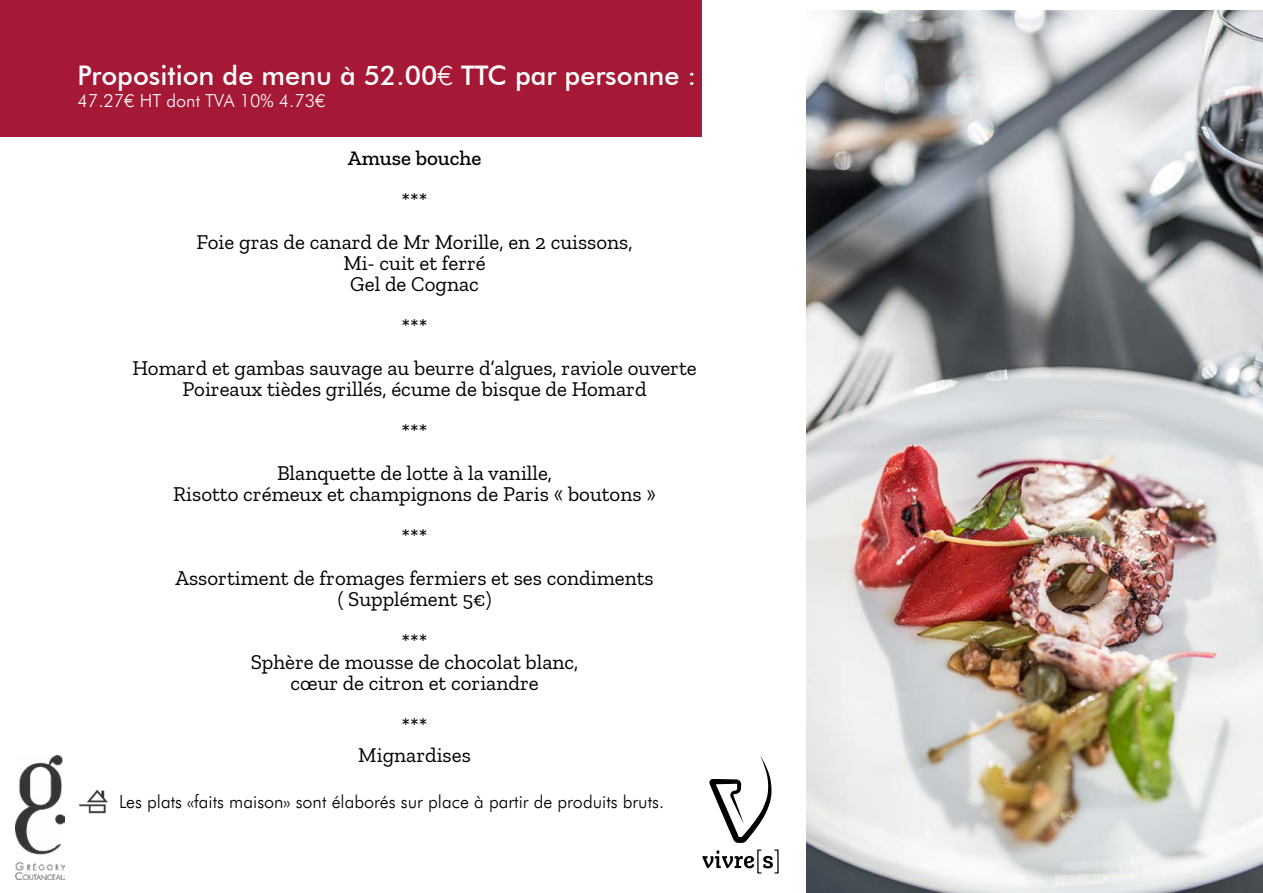
<style>
.page{position:relative;width:1263px;height:893px;background:#fff}
.page>*{position:absolute;margin:0;border:0;box-sizing:border-box;transform-origin:0 0}
.t1{font:500 27px "Futura BT";color:#fff}
.t2{font:21px/42px "Zilla Slab";color:#000;text-align:center}
.t3{font:500 21px "Zilla Slab";color:#000}
.t4{font:300 18px "Futura BT";color:#000}
.t5{font:300 18px "Futura BT";color:#fff}
.s1{font-weight:300}
</style>
<div class="page">
<div style="left:0;top:0;width:702px;height:136px;background:#a51836"></div>
<img style="left:15px;top:755px;width:50px;height:125px">
<img style="left:807px;top:11px;width:456px;height:882px">
<img style="left:78px;top:789px;width:30px;height:25px">
<svg style="left:702px;top:849px;width:77px;height:24px"></svg>
<svg style="left:709px;top:755px;width:62px;height:88px"></svg>
<p class="t1" style="left:78px;top:65px;width:620px">Proposition de menu à 52.00<span class="s1">€</span> TTC par personne :</p>
<p class="t5" style="left:78px;top:90px;width:249px">47.27€ HT dont TVA 10% 4.73€</p>
<p class="t3" style="left:348px;top:146px;width:135px">Amuse bouche</p>
<p class="t2" style="left:197px;top:181px;width:438px">***<br>Foie gras de canard de Mr Morille, en 2 cuissons,</p>
<p class="t2" style="left:343px;top:253px;width:144px;line-height:21px">Mi- cuit et ferré<br>Gel de Cognac</p>
<p class="t2" style="left:133px;top:307px;width:566px">***<br>Homard et gambas sauvage au beurre d’algues, raviole ouverte</p>
<p class="t2" style="left:183px;top:368px;width:465px">Poireaux tièdes grillés, écume de bisque de Homard ***<br>Blanquette de lotte à la vanille,</p>
<p class="t2" style="left:173px;top:473px;width:484px">Risotto crémeux et champignons de Paris « boutons » ***<br>Assortiment de fromages fermiers et ses condiments</p>
<p class="t2" style="left:338px;top:578px;width:155px">( Supplément 5€) ***</p>
<p class="t2" style="left:251px;top:652px;width:329px;line-height:21px">Sphère de mousse de chocolat blanc, cœur de citron et coriandre</p>
<p class="t2" style="left:358px;top:712px;width:114px;line-height:30px">***<br>Mignardises</p>
<p class="t4" style="left:119px;top:791px;width:547px">Les plats «faits maison» sont élaborés sur place à partir de produits bruts.</p>
</div>
